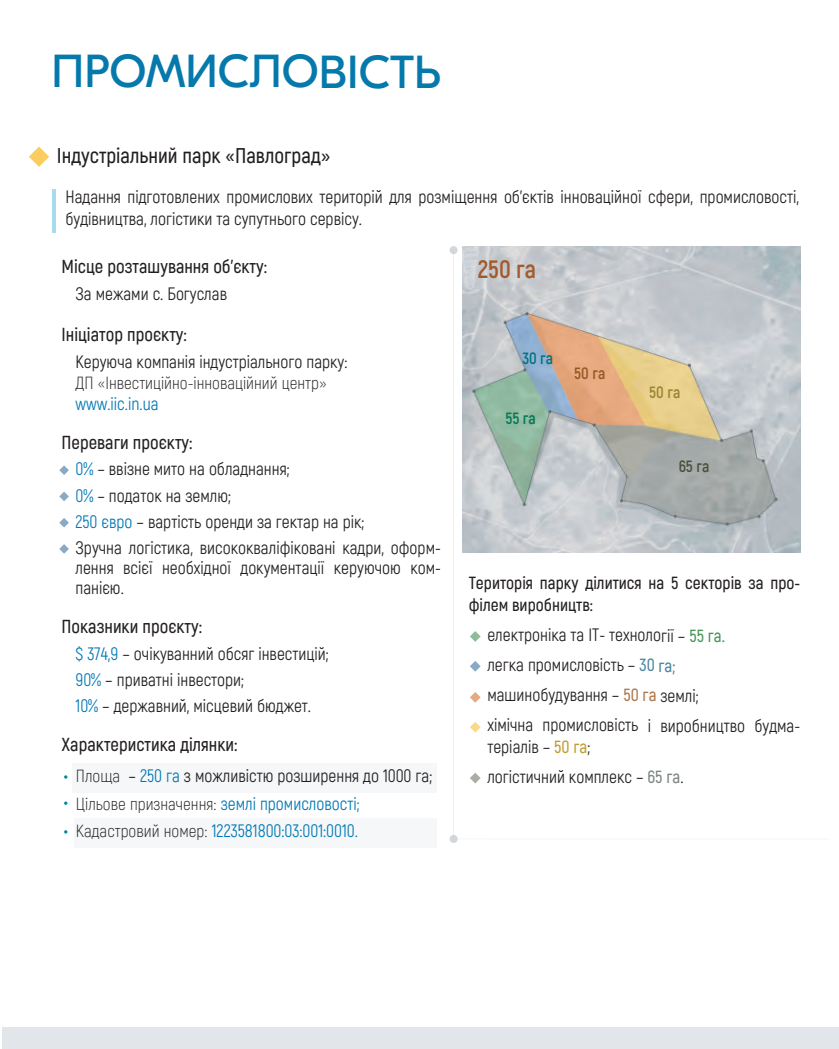
<style>
.page{position:relative;width:839px;height:1049px;background:#fff}
.page>*{position:absolute;margin:0;border:0;box-sizing:border-box;transform-origin:0 0}
.t1{font:46.25px "GT Eesti Pro Display";color:#0579ac}
.t2{font:700 25px "Akrobat";color:#a35a2d}
.t3{font:600 21.25px "Akrobat";color:#231f20}
.t4{font:600 18.75px "Akrobat";color:#231f20}
.t5{font:17.5px/26.2px "Akrobat";color:#231f20}
.t6{font:17.5px/27.5px "Akrobat";color:#0078b5}
.t7{font:600 17.5px/22.5px "Akrobat";color:#231f20}
.t8{font:300 17.5px "Akrobat";color:#231f20}
.t9{font:700 16.25px "Akrobat";color:#067957}
.t10{font:700 16.25px "Akrobat";color:#007580}
.t11{font:700 16.25px "Akrobat";color:#935a27}
.t12{font:700 16.25px "Akrobat";color:#998534}
.t13{font:700 16.25px "Akrobat";color:#4c523c}
.s1{color:#0078b5}
.s2{font-weight:300;color:#231f20}
.s3{color:#231f20}
.s4{font-weight:600;color:#4d955b}
.s5{font-weight:600;color:#4b86a3}
.s6{font-weight:600;color:#af774c}
.s7{font-weight:600;color:#c19d31}
.s8{font-weight:600;color:#7d8485}
</style>
<div class="page">
<hr style="left:453px;top:249px;width:1px;height:590px;background:#edf1f4">
<div style="left:75px;top:818px;width:362px;height:29px;background:#f5f7f8"></div>
<div style="left:72px;top:763px;width:365px;height:30px;background:#f5f7f8"></div>
<hr style="left:454px;top:838px;width:375px;height:1px;background:#edf1f4">
<svg style="left:64px;top:775px;width:3px;height:4px"></svg>
<svg style="left:64px;top:801px;width:3px;height:4px"></svg>
<svg style="left:29px;top:147px;width:20px;height:20px"></svg>
<hr style="left:52px;top:190px;width:4px;height:43px;background:#a5ddec">
<img style="left:462px;top:246px;width:339px;height:307px">
<svg style="left:470px;top:631px;width:11px;height:11px"></svg>
<svg style="left:470px;top:661px;width:11px;height:11px"></svg>
<svg style="left:470px;top:692px;width:11px;height:11px"></svg>
<svg style="left:470px;top:722px;width:11px;height:10px"></svg>
<svg style="left:470px;top:773px;width:11px;height:10px"></svg>
<svg style="left:59px;top:465px;width:10px;height:10px"></svg>
<svg style="left:59px;top:492px;width:10px;height:9px"></svg>
<svg style="left:59px;top:518px;width:10px;height:9px"></svg>
<svg style="left:59px;top:544px;width:10px;height:10px"></svg>
<div style="left:449px;top:246px;width:8px;height:8px;background:#d3d7da;border-radius:50%"></div>
<div style="left:449px;top:835px;width:8px;height:8px;background:#d3d7da;border-radius:50%"></div>
<div style="left:2px;top:1027px;width:837px;height:22px;background:#e2e5e9"></div>
<h1 class="t1" style="left:52px;top:46px;width:391px">ПРОМИСЛОВІСТЬ</h1>
<p class="t3" style="left:57px;top:143px;width:275px">Індустріальний парк «Павлоград»</p>
<p class="t5" style="left:65px;top:185px;width:735px;line-height:22.4px">Надання підготовлених промислових територій для розміщення об'єктів інноваційної сфери, промисловості, будівництва, логістики та супутнього сервісу.</p>
<p class="t4" style="left:62px;top:255px;width:207px">Місце розташування об’єкту:</p>
<p class="t5" style="left:75px;top:280px;width:153px">За межами с. Богуслав</p>
<p class="t4" style="left:62px;top:323px;width:127px">Ініціатор проєкту:</p>
<p class="t5" style="left:75px;top:349px;width:273px">Керуюча компанія індустріального парку:</p>
<p class="t8" style="left:75px;top:373px;width:253px">ДП «Інвестиційно-інноваційний центр»</p>
<p class="t6" style="left:75px;top:390px;width:85px">www.iic.in.ua</p>
<p class="t4" style="left:62px;top:431px;width:132px">Переваги проєкту:</p>
<p class="t5" style="left:76px;top:456px;width:367px"><span class="s1">0%</span> – ввізне мито на обладнання;<br><span class="s1">0%</span> – податок на землю;<br><span class="s1">250 євро</span> – вартість оренди за гектар на рік;<br>Зручна логістика, висококваліфіковані кадри, оформ-</p>
<p class="t5" style="left:75px;top:558px;width:367px;line-height:19.9px">лення всієї необхідної документації керуючою ком&shy;панією.</p>
<p class="t4" style="left:62px;top:615px;width:142px">Показники проєкту:</p>
<p class="t5" style="left:76px;top:640px;width:254px"><span class="s1">$ 374,9</span> – очікуванний обсяг інвестицій;<br><span class="s1">90%</span> – приватні інвестори;<br><span class="s1">10%</span> – державний, місцевий бюджет.</p>
<p class="t4" style="left:62px;top:733px;width:177px">Характеристика ділянки:</p>
<p class="t6" style="left:76px;top:762px;width:358px"><span class="s2">Площа</span> <span class="s3">–</span> 250 га <span class="s3">з можливістю розширення до 1000 га;<br></span><span class="s2">Цільове призначення:</span> землі промисловості;<br><span class="s2">Кадастровий номер:</span> 1223581800:03:001:0010.</p>
<h2 class="t2" style="left:478px;top:253px;width:60px">250 га</h2>
<p class="t10" style="left:522px;top:348px;width:32px">30 га</p>
<p class="t9" style="left:505px;top:408px;width:32px">55 га</p>
<p class="t11" style="left:574px;top:363px;width:33px">50 га</p>
<p class="t12" style="left:649px;top:382px;width:33px">50 га</p>
<p class="t13" style="left:678px;top:456px;width:32px">65 га</p>
<p class="t7" style="left:469px;top:571px;width:333px">Територія парку ділитися на 5 секторів за про&shy;філем виробництв:</p>
<p class="t5" style="left:487px;top:620px;width:314px;line-height:30px">електроніка та IT- технології – <span class="s4">55 га.<br></span>легка промисловість – <span class="s5">30 га; </span>машинобудування – <span class="s6">50 га</span> землі;<br>хімічна промисловість і виробництво будма-</p>
<p class="t5" style="left:487px;top:731px;width:198px;line-height:30px">теріалів – <span class="s7">50 га</span>;<br>логістичний комплекс – <span class="s8">65 га</span>.</p>
</div>
